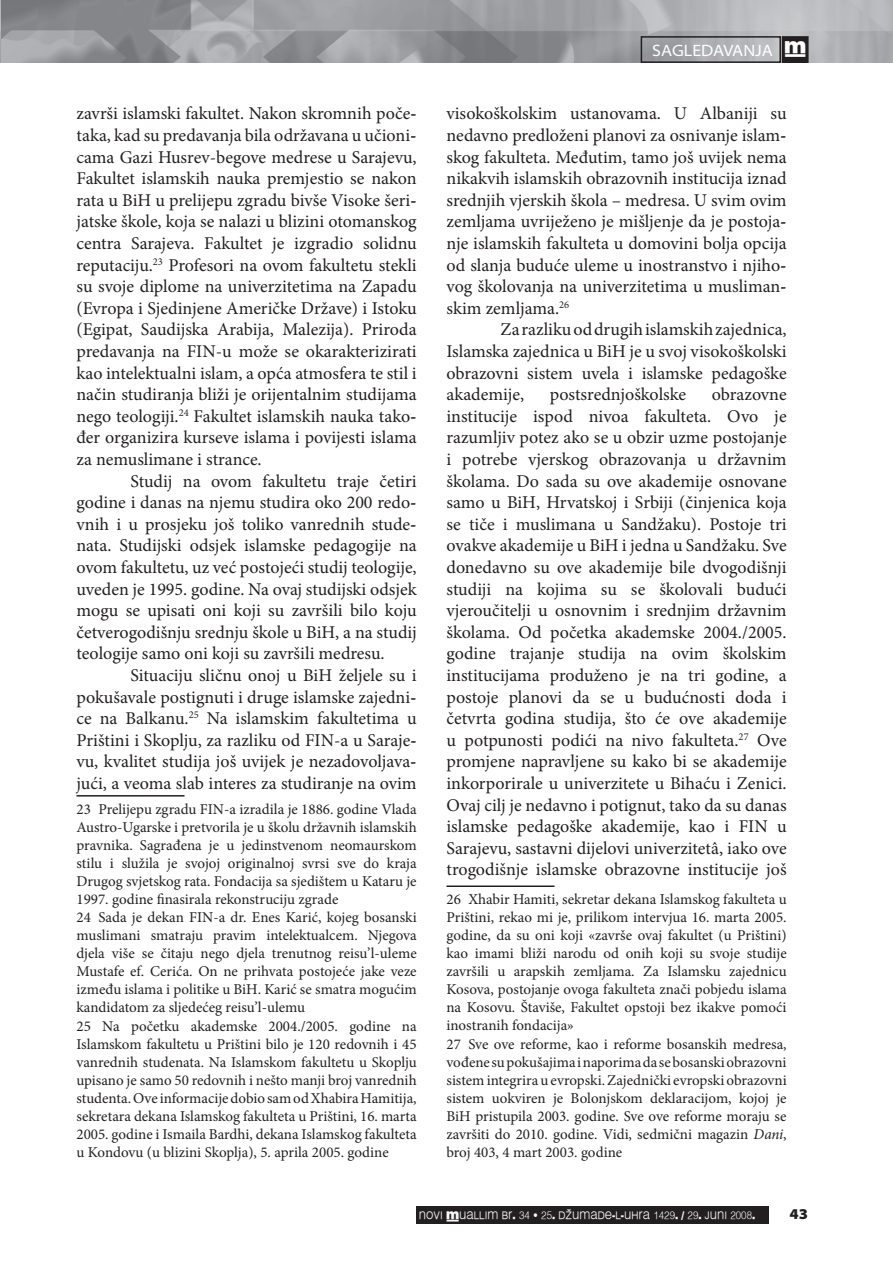
<style>
.page{position:relative;width:893px;height:1263px;background:#fff}
.page>*{position:absolute;margin:0;border:0;box-sizing:border-box;transform-origin:0 0}
.t1{font:18px/21.6px "Minion Pro";color:#231f20;text-align:justify}
.t2{font:semi-expanded 16.5px "Myriad Pro";color:#fff}
.t3{font:15px/18px "Minion Pro";color:#231f20}
.t4{font:900 semi-expanded 15px "Myriad Pro";color:#231f20}
.t5{font:10.8px "Muallim";color:#f9f9f9;scale:.91 1}
.s1{font-family:"Muallim";font-stretch:normal}
.s2{font-style:italic}
</style>
<div class="page">
<img style="left:0;top:0;width:893px;height:62px">
<div style="left:641px;top:36px;width:140px;height:27px;border:2px solid #231f20"></div>
<div style="left:783px;top:37px;width:25px;height:25px;background:#231f20"></div>
<div style="left:782px;top:36px;width:27px;height:27px;border:2px solid #231f20"></div>
<div style="left:417px;top:1205px;width:352px;height:18px;background:#231f20"></div>
<hr style="left:76px;top:795px;width:108px;height:1px;background:#231f20">
<hr style="left:446px;top:885px;width:108px;height:2px;background:#231f20">
<p class="t1" style="left:76px;top:103px;width:342px">završi islamski fakultet. Nakon skromnih počet taka, kad su predavanja bila održavana u učionic cama Gazi Husrev-begove medrese u Sarajevu, Fakultet islamskih nauka premjestio se nakon rata u BiH u prelijepu zgradu bivše Visoke šerij jatske škole, koja se nalazi u blizini otomanskog centra Sarajeva. Fakultet je izgradio solidnu reputaciju.<sup>23</sup> Profesori na ovom fakultetu stekli su svoje diplome na univerzitetima na Zapadu (Evropa i Sjedinjene Američke Države) i Istoku (Egipat, Saudijska Arabija, Malezija). Priroda predavanja na FIN-u može se okarakterizirati kao intelektualni islam, a opća atmosfera te stil i način studiranja bliži je orijentalnim studijama nego teologiji.<sup>24</sup> Fakultet islamskih nauka takođ đer organizira kurseve islama i povijesti islama za nemuslimane i strance.</p>
<p class="t1" style="left:76px;top:470px;width:342px;text-align:left;text-indent:54px">Studij na ovom fakultetu traje četiri godine i danas na njemu studira oko 200 redov vnih i u prosjeku još toliko vanrednih studen nata. Studijski odsjek islamske pedagogije na ovom fakultetu, uz već postojeći studij teologije, uveden je 1995. godine. Na ovaj studijski odsjek mogu se upisati oni koji su završili bilo koju četverogodišnju srednju škole u BiH, a na studij teologije samo oni koji su završili medresu.</p>
<p class="t1" style="left:76px;top:665px;width:342px;text-indent:54px">Situaciju sličnu onoj u BiH željele su i pokušavale postignuti i druge islamske zajednic ce na Balkanu.<sup>25</sup> Na islamskim fakultetima u Prištini i Skoplju, za razliku od FIN-a u Sarajev vu, kvalitet studija još uvijek je nezadovoljavaj jući, a veoma slab interes za studiranje na ovim</p>
<p class="t3" style="left:76px;top:800px;width:342px">23 Prelijepu zgradu FIN-a izradila je 1886. godine Vlada Austro-Ugarske i pretvorila je u školu državnih islamskih pravnika. Sagrađena je u jedinstvenom neomaurskom stilu i služila je svojoj originalnoj svrsi sve do kraja Drugog svjetskog rata. Fondacija sa sjedištem u Kataru je 1997. godine finasirala rekonstruciju zgrade<br>24 Sada je dekan FIN-a dr. Enes Karić, kojeg bosanski muslimani smatraju pravim intelektualcem. Njegova djela više se čitaju nego djela trenutnog reisu’l-uleme Mustafe ef. Cerića. On ne prihvata postojeće jake veze između islama i politike u BiH. Karić se smatra mogućim kandidatom za sljedećeg reisu’l-ulemu<br>25 Na početku akademske 2004./2005. godine na Islamskom fakultetu u Prištini bilo je 120 redovnih i 45 vanrednih studenata. Na Islamskom fakultetu u Skoplju upisano je samo 50 redovnih i nešto manji broj vanrednih studenta. Ove informacije dobio sam od Xhabira Hamitija, sekretara dekana Islamskog fakulteta u Prištini, 16. marta 2005. godine i Ismaila Bardhi, dekana Islamskog fakulteta u Kondovu (u blizini Skoplja), 5. aprila 2005. godine</p>
<p class="t2" style="left:652px;top:41px;width:156px">SAGLEDAVANJA <span class="s1">†</span></p>
<p class="t1" style="left:446px;top:103px;width:342px">visokoškolskim ustanovama. U Albaniji su nedavno predloženi planovi za osnivanje islams skog fakulteta. Međutim, tamo još uvijek nema nikakvih islamskih obrazovnih institucija iznad srednjih vjerskih škola – medresa. U svim ovim zemljama uvriježeno je mišljenje da je postojan nje islamskih fakulteta u domovini bolja opcija od slanja buduće uleme u inostranstvo i njihov vog školovanja na univerzitetima u muslimans skim zemljama.<sup>26</sup></p>
<p class="t1" style="left:446px;top:319px;width:342px;text-indent:54px">Za razliku od drugih islamskih zajednica, Islamska zajednica u BiH je u svoj visokoškolski obrazovni sistem uvela i islamske pedagoške akademije,</p>
<p class="t1" style="left:446px;top:384px;width:342px;text-indent:265px">obrazovne institucije ispod nivoa fakulteta. Ovo je razumljiv potez ako se u obzir uzme postojanje i potrebe vjerskog obrazovanja u državnim školama. Do sada su ove akademije osnovane samo u BiH, Hrvatskoj i Srbiji (činjenica koja se tiče i muslimana u Sandžaku). Postoje tri ovakve akademije u BiH i jedna u Sandžaku. Sve donedavno su ove akademije bile dvogodišnji studiji na kojima su se školovali budući vjeroučitelji u osnovnim i srednjim državnim školama. Od početka akademske 2004./2005. godine trajanje studija na ovim školskim institucijama produženo je na tri godine, a postoje planovi da se u budućnosti doda i četvrta godina studija, što će ove akademije u potpunosti podići na nivo fakulteta.<sup>27</sup> Ove promjene napravljene su kako bi se akademije inkorporirale u univerzitete u Bihaću i Zenici.<br>Ovaj cilj je nedavno i potignut, tako da su danas islamske pedagoške akademije, kao i FIN u Sarajevu, sastavni dijelovi univerzitetâ, iako ove trogodišnje islamske obrazovne institucije još</p>
<p class="t3" style="left:446px;top:890px;width:342px">26 Xhabir Hamiti, sekretar dekana Islamskog fakulteta u Prištini, rekao mi je, prilikom intervjua 16. marta 2005. godine, da su oni koji «završe ovaj fakultet (u Prištini) kao imami bliži narodu od onih koji su svoje studije završili u arapskih zemljama. Za Islamsku zajednicu Kosova, postojanje ovoga fakulteta znači pobjedu islama na Kosovu. Štaviše, Fakultet opstoji bez ikakve pomoći inostranih fondacija»<br>27 Sve ove reforme, kao i reforme bosanskih medresa, vođene su pokušajima i naporima da se bosanski obrazovni sistem integrira u evropski. Zajednički evropski obrazovni sistem uokviren je Bolonjskom deklaracijom, kojoj je BiH pristupila 2003. godine. Sve ove reforme moraju se završiti do 2010. godine. Vidi, sedmični magazin <span class="s2">Dani</span>, broj 403, 4 mart 2003. godine</p>
<p class="t1" style="left:550px;top:384px;width:138px">postsrednjoškolske</p>
<p class="t5" style="left:419px;top:1208px;width:371px">NOVI †UALLIM BR. 34 • 25. DŽUMADE-L-UHRA 1429. / 29. JUNI 2008.</p>
<p class="t4" style="left:789px;top:1206px;width:20px">43</p>
</div>
